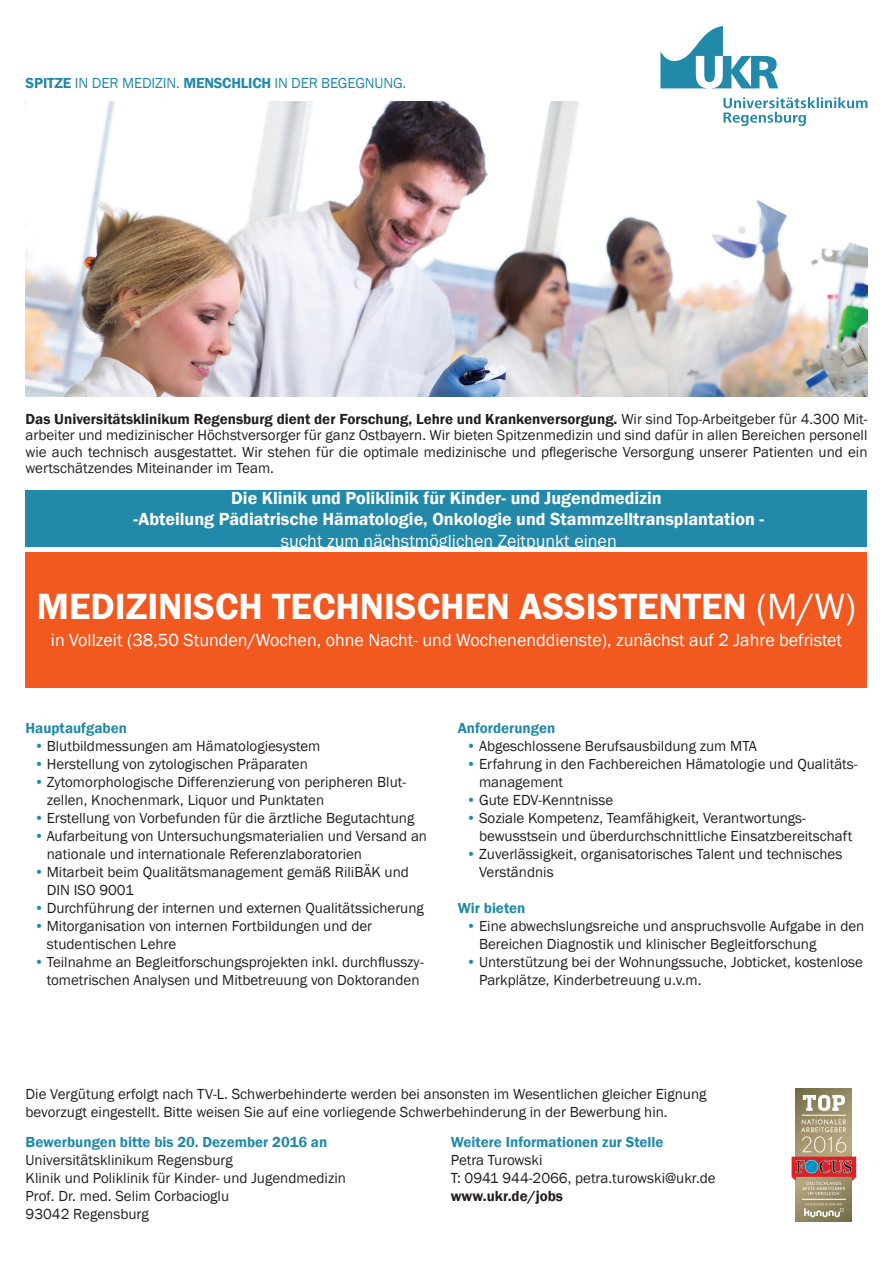
<style>
.page{position:relative;width:893px;height:1263px;background:#fff}
.page>*{position:absolute;margin:0;border:0;box-sizing:border-box;transform-origin:0 0}
.t1{font:600 37.5px "Franklin Gothic";color:#fff}
.t2{font:18px "Franklin Gothic";color:#fff}
.t3{font:600 18px/21.6px "Franklin Gothic";color:#fff;text-align:center}
.t4{font:15px/18px "Franklin Gothic";color:#231f20}
.t5{font:600 15px "Franklin Gothic";color:#2289aa}
.t6{font:15px "Franklin Gothic";letter-spacing:-.01em;color:#2289aa}
.t7{font:600 15px "Franklin Gothic";color:#231f20}
.s1{font-weight:600}
.s2{font-weight:400}
.s3{color:#2289aa}
</style>
<div class="page">
<div style="left:26px;top:552px;width:841px;height:135px;background:#f15921"></div>
<div style="left:26px;top:490px;width:841px;height:57px;background:#2289aa"></div>
<img style="left:26px;top:102px;width:841px;height:294px">
<svg style="left:530px;top:88px;width:338px;height:168px"></svg>
<svg style="left:723px;top:97px;width:144px;height:29px"></svg>
<svg style="left:660px;top:26px;width:118px;height:62px"></svg>
<svg style="left:796px;top:1089px;width:56px;height:133px;background:#8f8661"></svg>
<hr style="left:802px;top:1115px;width:44px;height:1px;background:#fff">
<svg style="left:803px;top:1095px;width:42px;height:16px"></svg>
<svg style="left:792px;top:1119px;width:64px;height:76px;background:#b8907d"></svg>
<hr style="left:802px;top:1199px;width:44px;height:1px;background:#fff">
<svg style="left:804px;top:1203px;width:40px;height:14px"></svg>
<p class="t6" style="left:26px;top:74px;width:275px"><span class="s1">SPITZE</span> IN DER M EDIZIN. <span class="s1">Menschlich</span> in der</p>
<p class="t6" style="left:321px;top:74px;width:19px">Begegnung</p>
<p class="t6" style="left:402px;top:74px;width:5px">.</p>
<p class="t4" style="left:26px;top:411px;width:843px;line-height:16.5px;text-align:justify"><span class="s1">Das Universitätsklinikum Regensburg dient der Forschung, Lehre und Krankenversorgung.</span> Wir sind Top-Arbeitgeber für 4.300 M it&shy;arbeiter und medizinischer Höchstversorger für ganz Ostbayern. Wir bieten Spitzenmedizin und sind dafür in allen Bereichen personell wie auch technisch ausgestattet. Wir stehen für die optimale medizinische und pflegerische Versorgung unserer Patienten und ein wertschätzendes M iteinander im Team.</p>
<p class="t3" style="left:133px;top:487px;width:632px">Die Klinik und Poliklinik für Kinder- und Jugendmedizin<br>-Abteilung Pädiatrische Hämatologie, Onkologie und Stammzelltransplantation -</p>
<p class="t2" style="left:281px;top:529px;width:337px">sucht zum nächstmöglichen Zeitpunkt einen</p>
<h1 class="t1" style="left:37px;top:584px;width:821px">Medizinisch Technischen Assistenten <span class="s2">(m/w)</span></h1>
<p class="t2" style="left:51px;top:629px;width:793px">in Vollzeit (38,50 Stunden/Wochen, ohne Nacht- und Wochenenddienste), zunächst auf 2 Jahre befristet</p>
<p class="t5" style="left:26px;top:719px;width:103px">Hauptaufgaben</p>
<p class="t4" style="left:34px;top:737px;width:288px"><span class="s3">•</span> Blutbildmessungen am Hämatologiesystem</p>
<p class="t4" style="left:34px;top:755px;width:275px"><span class="s3">•</span> Herstellung von zytologischen Präparaten</p>
<p class="t4" style="left:47px;top:773px;width:361px;text-indent:-13px"><span class="s3">•</span> Zytomorphologische Differenzierung von peripheren Blut&shy;zellen, Knochenmark, Liquor und Punktaten</p>
<p class="t4" style="left:34px;top:809px;width:382px"><span class="s3">•</span> Erstellung von Vorbefunden für die ärztliche Begutachtung</p>
<p class="t4" style="left:47px;top:827px;width:382px;text-indent:-13px"><span class="s3">•</span> Aufarbeitung von Untersuchungsmaterialien und Versand an nationale und internationale Referenzlaboratorien</p>
<p class="t4" style="left:47px;top:863px;width:364px;text-indent:-13px"><span class="s3">•</span> M itarbeit beim Qualitätsmanagement gemäß RiliBÄK und<br>DIN ISO 9001</p>
<p class="t4" style="left:34px;top:899px;width:391px"><span class="s3">•</span> Durchführung der internen und externen Qualitätssicherung</p>
<p class="t4" style="left:47px;top:917px;width:327px;text-indent:-13px"><span class="s3">•</span> M itorganisation von internen Fortbildungen und der studentischen Lehre</p>
<p class="t4" style="left:34px;top:953px;width:391px;text-align:center"><span class="s3">•</span> Teilnahme an Begleitforschungsprojekten inkl. durchflusszy&shy;tometrischen Analysen und M itbetreuung von Doktoranden</p>
<p class="t5" style="left:458px;top:719px;width:99px">Anforderungen</p>
<p class="t4" style="left:466px;top:737px;width:292px"><span class="s3">•</span> Abgeschlossene Berufsausbildung zum MTA</p>
<p class="t4" style="left:479px;top:755px;width:380px;text-indent:-13px"><span class="s3">•</span> Erfahrung in den Fachbereichen Hämatologie und Qualitäts&shy;management</p>
<p class="t4" style="left:466px;top:791px;width:148px"><span class="s3">•</span> Gute EDV-Kenntnisse</p>
<p class="t4" style="left:479px;top:809px;width:375px;text-indent:-13px"><span class="s3">•</span> Soziale Kompetenz, Teamfähigkeit, Verantwortungs&shy;bewusstsein und überdurchschnittliche Einsatzbereitschaft</p>
<p class="t4" style="left:479px;top:845px;width:365px;text-indent:-13px"><span class="s3">•</span> Zuverlässigkeit, organisatorisches Talent und technisches<br>Verständnis</p>
<p class="t5" style="left:458px;top:899px;width:69px">Wir bieten</p>
<p class="t4" style="left:479px;top:917px;width:387px;text-indent:-13px"><span class="s3">•</span> Eine abwechslungsreiche und anspruchsvolle Aufgabe in den<br>Bereichen Diagnostik und klinischer Begleitforschung</p>
<p class="t4" style="left:479px;top:953px;width:385px;text-indent:-13px"><span class="s3">•</span> Unterstützung bei der Wohnungssuche, Jobticket, kostenlose<br>Parkplätze, Kinderbetreuung u.v.m.</p>
<p class="t4" style="left:26px;top:1085px;width:682px">Die Vergütung erfolgt nach TV-L. Schwerbehinderte werden bei ansonsten im Wesentlichen gleicher Eignung bevorzugt eingestellt. Bitte weisen Sie auf eine vorliegende Schwerbehinderung in der Bewerbung hin.</p>
<p class="t5" style="left:26px;top:1133px;width:303px">Bewerbungen bitte bis 20. Dezember 2016 an</p>
<p class="t4" style="left:26px;top:1151px;width:322px">Universitätsklinikum Regensburg<br>Klinik und Poliklinik für Kinder- und Jugendmedizin Prof. Dr. med. Selim Corbacioglu<br>93042 Regensburg</p>
<p class="t5" style="left:451px;top:1133px;width:214px">Weitere Informationen zur Stelle</p>
<p class="t4" style="left:451px;top:1151px;width:266px">Petra Turowski<br>T: 0941 944-2066, petra.turowski@ukr.de</p>
<p class="t7" style="left:451px;top:1187px;width:114px">www.ukr.de/jobs</p>
</div>
